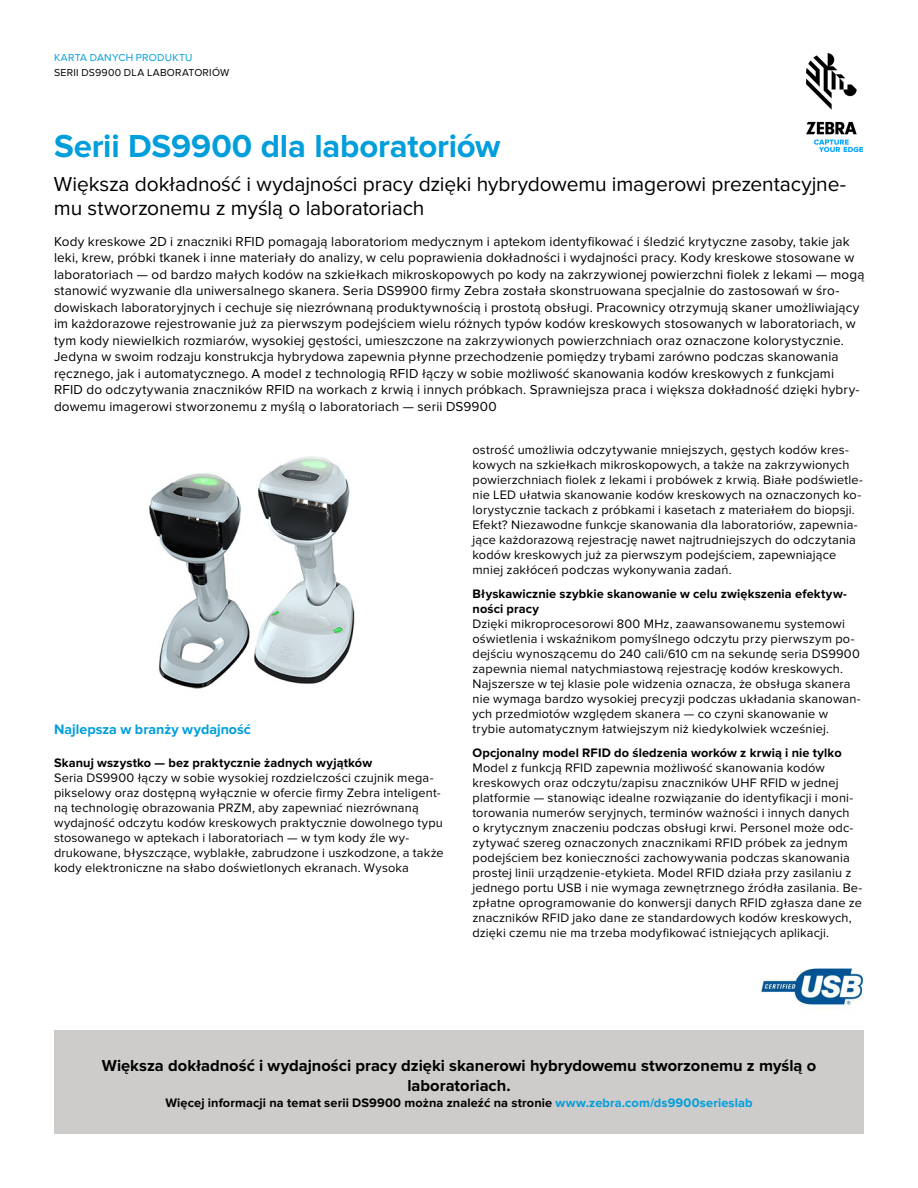
<style>
.page{position:relative;width:918px;height:1188px;background:#fff}
.page>*{position:absolute;margin:0;border:0;box-sizing:border-box;transform-origin:0 0}
.t1{font:700 33px "Proxima Nova";letter-spacing:-.005em;color:#009edb}
.t2{font:21px/24px "Proxima Nova";letter-spacing:-.005em;color:#000}
.t3{font:700 16.5px/20.2px "Proxima Nova";color:#000;text-align:center}
.t4{font:700 14.25px "Proxima Nova";color:#009edb}
.t5{font:13.5px/16.5px "Proxima Nova";letter-spacing:.01em;color:#000}
.t6{font:12.75px/15px "Proxima Nova";letter-spacing:.015em;color:#000}
.t7{font:700 12.75px/15px "Proxima Nova";letter-spacing:.01em;color:#000}
.t8{font:10.5px "Proxima Nova";letter-spacing:.025em;color:#000}
.t9{font:10.5px "Proxima Nova";letter-spacing:.025em;color:#009edb}
.s1{color:#009edb}
</style>
<div class="page">
<img style="left:806px;top:54px;width:56px;height:97px">
<div style="left:54px;top:1031px;width:810px;height:103px;background:#cdccca"></div>
<img style="left:761px;top:968px;width:103px;height:39px">
<img style="left:149px;top:456px;width:206px;height:233px">
<p class="t9" style="left:54px;top:52px;width:140px">KARTA DANYCH PRODUKTU</p>
<p class="t8" style="left:54px;top:66px;width:177px">SERII DS9900 DLA LABORATORIÓW</p>
<h1 class="t1" style="left:54px;top:127px;width:448px">Serii DS9900 dla laboratoriów</h1>
<h2 class="t2" style="left:54px;top:173px;width:794px">Większa dokładność i wydajności pracy dzięki hybrydowemu imagerowi prezentacyjne&shy;mu stworzonemu z myślą o laboratoriach</h2>
<p class="t5" style="left:54px;top:233px;width:812px">Kody kreskowe 2D i znaczniki RFID pomagają laboratoriom medycznym i aptekom identyfikować i śledzić krytyczne zasoby, takie jak leki, krew, próbki tkanek i inne materiały do analizy, w celu poprawienia dokładności i wydajności pracy. Kody kreskowe stosowane w laboratoriach — od bardzo małych kodów na szkiełkach mikroskopowych po kody na zakrzywionej powierzchni fiolek z lekami — mogą stanowić wyzwanie dla uniwersalnego skanera. Seria DS9900 firmy Zebra została skonstruowana specjalnie do zastosowań w śro&shy;dowiskach laboratoryjnych i cechuje się niezrównaną produktywnością i prostotą obsługi. Pracownicy otrzymują skaner umożliwiający im każdorazowe rejestrowanie już za pierwszym podejściem wielu różnych typów kodów kreskowych stosowanych w laboratoriach, w tym kody niewielkich rozmiarów, wysokiej gęstości, umieszczone na zakrzywionych powierzchniach oraz oznaczone kolorystycznie.<br>Jedyna w swoim rodzaju konstrukcja hybrydowa zapewnia płynne przechodzenie pomiędzy trybami zarówno podczas skanowania ręcznego, jak i automatycznego. A model z technologią RFID łączy w sobie możliwość skanowania kodów kreskowych z funkcjami RFID do odczytywania znaczników RFID na workach z krwią i innych próbkach. Sprawniejsza praca i większa dokładność dzięki hybry&shy;dowemu imagerowi stworzonemu z myślą o laboratoriach — serii DS9900</p>
<p class="t4" style="left:54px;top:721px;width:199px">Najlepsza w branży wydajność</p>
<p class="t7" style="left:54px;top:755px;width:320px">Skanuj wszystko — bez praktycznie żadnych wyjątków</p>
<p class="t6" style="left:54px;top:770px;width:391px">Seria DS9900 łączy w sobie wysokiej rozdzielczości czujnik mega&shy;pikselowy oraz dostępną wyłącznie w ofercie firmy Zebra inteligent&shy;ną technologię obrazowania PRZM, aby zapewniać niezrównaną wydajność odczytu kodów kreskowych praktycznie dowolnego typu stosowanego w aptekach i laboratoriach — w tym kody źle wy&shy;drukowane, błyszczące, wyblakłe, zabrudzone i uszkodzone, a także kody elektroniczne na słabo doświetlonych ekranach. Wysoka</p>
<p class="t6" style="left:472px;top:443px;width:392px">ostrość umożliwia odczytywanie mniejszych, gęstych kodów kres&shy;kowych na szkiełkach mikroskopowych, a także na zakrzywionych powierzchniach fiolek z lekami i probówek z krwią. Białe podświetle&shy;nie LED ułatwia skanowanie kodów kreskowych na oznaczonych ko&shy;lorystycznie tackach z próbkami i kasetach z materiałem do biopsji.<br>Efekt? Niezawodne funkcje skanowania dla laboratoriów, zapewnia&shy;jące każdorazową rejestrację nawet najtrudniejszych do odczytania kodów kreskowych już za pierwszym podejściem, zapewniające mniej zakłóceń podczas wykonywania zadań.</p>
<p class="t7" style="left:472px;top:587px;width:376px">Błyskawicznie szybkie skanowanie w celu zwiększenia efektyw&shy;ności pracy</p>
<p class="t6" style="left:472px;top:617px;width:390px">Dzięki mikroprocesorowi 800 MHz, zaawansowanemu systemowi oświetlenia i wskaźnikom pomyślnego odczytu przy pierwszym po&shy;dejściu wynoszącemu do 240 cali/610 cm na sekundę seria DS9900 zapewnia niemal natychmiastową rejestrację kodów kreskowych.<br>Najszersze w tej klasie pole widzenia oznacza, że obsługa skanera nie wymaga bardzo wysokiej precyzji podczas układania skanowan&shy;ych przedmiotów względem skanera — co czyni skanowanie w trybie automatycznym łatwiejszym niż kiedykolwiek wcześniej.</p>
<p class="t7" style="left:472px;top:746px;width:371px">Opcjonalny model RFID do śledzenia worków z krwią i nie tylko</p>
<p class="t6" style="left:472px;top:761px;width:391px">Model z funkcją RFID zapewnia możliwość skanowania kodów kreskowych oraz odczytu/zapisu znaczników UHF RFID w jednej platformie — stanowiąc idealne rozwiązanie do identyfikacji i moni&shy;torowania numerów seryjnych, terminów ważności i innych danych<br>o krytycznym znaczeniu podczas obsługi krwi. Personel może odc&shy;zytywać szereg oznaczonych znacznikami RFID próbek za jednym podejściem bez konieczności zachowywania podczas skanowania prostej linii urządzenie-etykieta. Model RFID działa przy zasilaniu z jednego portu USB i nie wymaga zewnętrznego źródła zasilania. Be&shy;zpłatne oprogramowanie do konwersji danych RFID zgłasza dane ze znaczników RFID jako dane ze standardowych kodów kreskowych, dzięki czemu nie ma trzeba modyfikować istniejących aplikacji.</p>
<p class="t3" style="left:102px;top:1056px;width:716px">Większa dokładność i wydajności pracy dzięki skanerowi hybrydowemu stworzonemu z myślą o laboratoriach.</p>
<p class="t7" style="left:165px;top:1095px;width:589px">Więcej informacji na temat serii DS9900 można znaleźć na stronie <span class="s1">www.zebra.com/ds9900serieslab</span></p>
</div>
